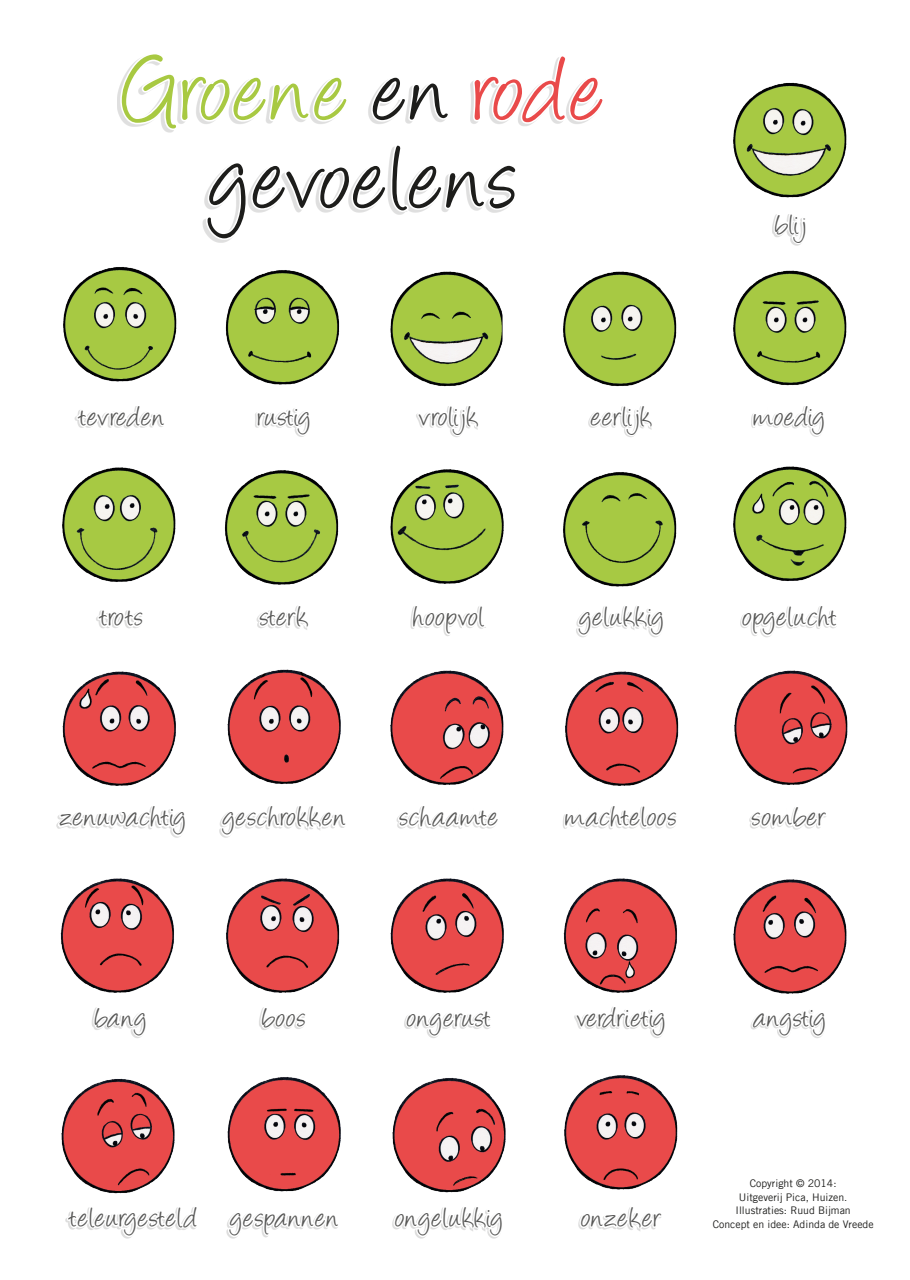
<style>
.page{position:relative;width:910px;height:1280px;background:#fff}
.page>*{position:absolute;margin:0;border:0;box-sizing:border-box;transform-origin:0 0}
.t1{font:105px/88.2px "Angelina";letter-spacing:.035em;color:#1d1d1b;text-align:center}
.t2{font:31.95px "Angelina";letter-spacing:.045em;color:#575756}
.t3{font:31.95px "Angelina";color:#575756}
.t4{font:10.5px/13.5px "Trade Gothic LT";color:#1d1d1b;text-align:center}
.s1{color:#a8c942}
.s2{color:#e94a4a}
</style>
<div class="page">
<img style="left:63px;top:82px;width:785px;height:888px">
<div style="left:56px;top:406px;width:780px;height:833px;background:#1d1d1b;opacity:.15"></div>
<svg style="left:71px;top:401px;width:428px;height:38px"></svg>
<svg style="left:587px;top:401px;width:85px;height:38px"></svg>
<svg style="left:750px;top:401px;width:90px;height:37px"></svg>
<svg style="left:56px;top:602px;width:436px;height:36px"></svg>
<svg style="left:576px;top:602px;width:91px;height:37px"></svg>
<svg style="left:739px;top:603px;width:109px;height:36px"></svg>
<svg style="left:56px;top:802px;width:792px;height:37px"></svg>
<svg style="left:91px;top:1002px;width:745px;height:38px"></svg>
<svg style="left:56px;top:1202px;width:450px;height:37px"></svg>
<svg style="left:577px;top:1202px;width:87px;height:37px"></svg>
<svg style="left:772px;top:211px;width:37px;height:36px"></svg>
<div style="left:117px;top:56px;width:484px;height:187px;background:#fff"></div>
<svg style="left:119px;top:56px;width:223px;height:76px"></svg>
<svg style="left:369px;top:80px;width:76px;height:44px"></svg>
<svg style="left:470px;top:57px;width:137px;height:68px"></svg>
<svg style="left:204px;top:142px;width:483px;height:100px"></svg>
<h1 class="t1" style="left:125px;top:58px;width:480px"><span class="s1">Groene</span> en <span class="s2">rode </span>gevoelens</h1>
<p class="t2" style="left:776px;top:211px;width:32px">blij</p>
<p class="t2" style="left:78px;top:403px;width:88px">tevreden</p>
<p class="t2" style="left:258px;top:403px;width:54px">rustig</p>
<p class="t2" style="left:420px;top:403px;width:60px">vrolijk</p>
<p class="t2" style="left:592px;top:403px;width:62px">eerlijk</p>
<p class="t2" style="left:755px;top:403px;width:71px">moedig</p>
<p class="t2" style="left:99px;top:603px;width:45px">trots</p>
<p class="t2" style="left:260px;top:603px;width:49px">sterk</p>
<p class="t2" style="left:414px;top:603px;width:73px">hoopvol</p>
<p class="t2" style="left:580px;top:603px;width:86px">gelukkig</p>
<p class="t2" style="left:743px;top:603px;width:95px">opgelucht</p>
<p class="t2" style="left:60px;top:803px;width:286px">zenuwachtig geschrokken</p>
<p class="t2" style="left:400px;top:803px;width:99px">schaamte</p>
<p class="t2" style="left:567px;top:803px;width:112px">machteloos</p>
<p class="t2" style="left:753px;top:803px;width:76px">somber</p>
<p class="t2" style="left:96px;top:1004px;width:52px">bang</p>
<p class="t2" style="left:263px;top:1004px;width:45px">boos</p>
<p class="t2" style="left:407px;top:1004px;width:85px">ongerust</p>
<p class="t3" style="left:578px;top:1004px;width:89px">verdrietig</p>
<p class="t2" style="left:754px;top:1004px;width:74px">angstig</p>
<p class="t2" style="left:69px;top:1204px;width:271px">teleurgesteld gespannen</p>
<p class="t2" style="left:395px;top:1204px;width:109px">ongelukkig</p>
<p class="t2" style="left:581px;top:1204px;width:82px">onzeker</p>
<p class="t4" style="left:713px;top:1176px;width:163px">Copyright © 2014:<br>Uitgeverij Pica, Huizen.<br>Illustraties: Ruud Bijman<br>Concept en idee: Adinda de Vreede</p>
</div>
